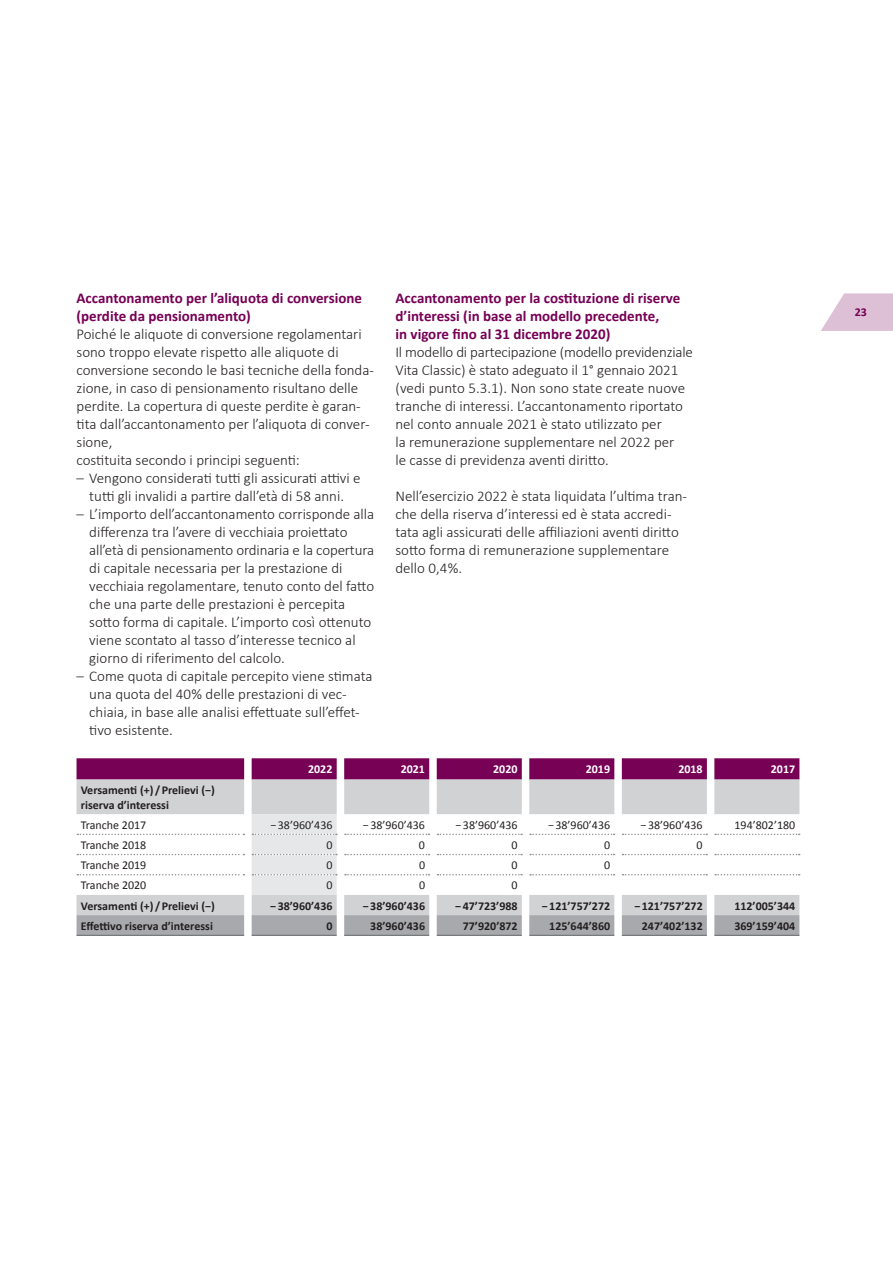
<style>
.page{position:relative;width:893px;height:1263px;background:#fff}
.page>*{position:absolute;margin:0;border:0;box-sizing:border-box;transform-origin:0 0}
.t1{font:300 15px/18px "Calibri";color:#231f20}
.t2{font:700 15px/18px "Calibri";color:#760155}
.t3{font:700 12px/14.4px "Calibri";color:#231f20}
.t4{font:12px "Calibri";color:#231f20}
.t5{font:700 12px "Calibri";color:#fff}
.t6{font:700 12px "Calibri";color:#760155}
</style>
<div class="page">
<svg style="left:821px;top:293px;width:72px;height:38px"></svg>
<svg style="left:77px;top:758px;width:722px;height:21px;background:#801461"></svg>
<svg style="left:77px;top:779px;width:722px;height:136px"></svg>
<svg style="left:77px;top:915px;width:722px;height:20px;background:#adaeb1"></svg>
<hr style="left:77px;top:935px;width:167px;height:1px;background:#636366">
<hr style="left:252px;top:935px;width:85px;height:1px;background:#636366">
<hr style="left:344px;top:935px;width:85px;height:1px;background:#636366">
<hr style="left:437px;top:935px;width:85px;height:1px;background:#636366">
<hr style="left:529px;top:935px;width:85px;height:1px;background:#636366">
<hr style="left:622px;top:935px;width:85px;height:1px;background:#636366">
<hr style="left:714px;top:935px;width:85px;height:1px;background:#636366">
<svg style="left:77px;top:833px;width:167px;height:2px"></svg>
<svg style="left:77px;top:854px;width:167px;height:1px"></svg>
<svg style="left:77px;top:874px;width:167px;height:1px"></svg>
<svg style="left:437px;top:833px;width:85px;height:2px"></svg>
<svg style="left:437px;top:854px;width:85px;height:1px"></svg>
<div style="left:252px;top:814px;width:85px;height:81px;background:#e6e7e9"></div>
<svg style="left:437px;top:874px;width:85px;height:1px"></svg>
<svg style="left:530px;top:833px;width:85px;height:2px"></svg>
<svg style="left:530px;top:854px;width:85px;height:1px"></svg>
<svg style="left:530px;top:874px;width:85px;height:1px"></svg>
<svg style="left:623px;top:833px;width:84px;height:2px"></svg>
<svg style="left:623px;top:854px;width:84px;height:1px"></svg>
<svg style="left:623px;top:874px;width:84px;height:1px"></svg>
<svg style="left:345px;top:833px;width:84px;height:2px"></svg>
<svg style="left:715px;top:833px;width:85px;height:2px"></svg>
<svg style="left:345px;top:854px;width:84px;height:1px"></svg>
<svg style="left:715px;top:854px;width:85px;height:1px"></svg>
<svg style="left:345px;top:874px;width:84px;height:1px"></svg>
<svg style="left:715px;top:874px;width:85px;height:1px"></svg>
<p class="t2" style="left:77px;top:289px;width:287px">Accantonamento per l’aliquota di conversione (perdite da pensionamento)</p>
<p class="t1" style="left:77px;top:324px;width:299px">Poiché le aliquote di conversione regolamentari sono troppo elevate rispetto alle aliquote di conversione secondo le basi tecniche della fonda&shy;zione, in caso di pensionamento risultano delle perdite. La copertura di queste perdite è garan&shy;tita dall’accantonamento per l’aliquota di conver&shy;sione,<br>costituita secondo i principi seguenti:</p>
<p class="t1" style="left:77px;top:468px;width:286px;text-align:center">– Vengono considerati tutti gli assicurati attivi e tutti gli invalidi a partire dall’età di 58 anni.</p>
<p class="t1" style="left:89px;top:504px;width:286px;text-indent:-13px">– L’importo dell’accantonamento corrisponde alla differenza tra l’avere di vecchiaia proiettato all’età di pensionamento ordinaria e la copertura di capitale necessaria per la prestazione di vecchiaia regolamentare, tenuto conto del fatto che una parte delle prestazioni è percepita sotto forma di capitale. L’importo così ottenuto viene scontato al tasso d’interesse tecnico al giorno di riferimento del calcolo.</p>
<p class="t1" style="left:89px;top:666px;width:285px;text-indent:-13px">– Come quota di capitale percepito viene stimata una quota del 40 % delle prestazioni di vec&shy;chiaia, in base alle analisi effettuate sull’effet&shy;tivo esistente.</p>
<p class="t2" style="left:395px;top:289px;width:286px">Accantonamento per la costituzione di riserve d’interessi (in base al modello precedente,<br>in vigore fino al 31 dicembre 2020)</p>
<p class="t1" style="left:395px;top:342px;width:299px">Il modello di partecipazione (modello previdenziale Vita Classic) è stato adeguato il 1° gennaio 2021 (vedi punto 5.3.1). Non sono state create nuove tranche di interessi. L’accantonamento riportato nel conto annuale 2021 è stato utilizzato per<br>la remunerazione supplementare nel 2022 per<br>le casse di previdenza aventi diritto.</p>
<p class="t1" style="left:395px;top:486px;width:293px">Nell’esercizio 2022 è stata liquidata l’ultima tran&shy;che della riserva d’interessi ed è stata accredi&shy;tata agli assicurati delle affiliazioni aventi diritto sotto forma di remunerazione supplementare dello 0,4 %.</p>
<p class="t5" style="left:308px;top:762px;width:26px">2022</p>
<p class="t5" style="left:401px;top:762px;width:26px">2021</p>
<p class="t5" style="left:493px;top:762px;width:26px">2020</p>
<p class="t5" style="left:586px;top:762px;width:26px">2019</p>
<p class="t5" style="left:678px;top:762px;width:26px">2018</p>
<p class="t5" style="left:771px;top:762px;width:26px">2017</p>
<p class="t3" style="left:81px;top:783px;width:136px">Versamenti (+) / Prelievi (−) riserva d’interessi</p>
<p class="t4" style="left:81px;top:817px;width:67px">Tranche 2017</p>
<p class="t4" style="left:270px;top:817px;width:64px">− 38’960’436</p>
<p class="t4" style="left:363px;top:817px;width:64px">− 38’960’436</p>
<p class="t4" style="left:455px;top:817px;width:64px">− 38’960’436</p>
<p class="t4" style="left:548px;top:817px;width:64px">− 38’960’436</p>
<p class="t4" style="left:641px;top:817px;width:64px">− 38’960’436</p>
<p class="t4" style="left:734px;top:817px;width:62px">194’802’180</p>
<p class="t4" style="left:81px;top:837px;width:67px">Tranche 2018</p>
<p class="t4" style="left:326px;top:837px;width:8px">0</p>
<p class="t4" style="left:419px;top:837px;width:8px">0</p>
<p class="t4" style="left:511px;top:837px;width:8px">0</p>
<p class="t4" style="left:604px;top:837px;width:8px">0</p>
<p class="t4" style="left:697px;top:837px;width:8px">0</p>
<p class="t4" style="left:81px;top:857px;width:67px">Tranche 2019</p>
<p class="t4" style="left:326px;top:857px;width:8px">0</p>
<p class="t4" style="left:419px;top:857px;width:8px">0</p>
<p class="t4" style="left:512px;top:857px;width:8px">0</p>
<p class="t4" style="left:604px;top:857px;width:8px">0</p>
<p class="t4" style="left:81px;top:878px;width:67px">Tranche 2020</p>
<p class="t4" style="left:326px;top:878px;width:8px">0</p>
<p class="t4" style="left:419px;top:878px;width:8px">0</p>
<p class="t4" style="left:512px;top:878px;width:8px">0</p>
<p class="t3" style="left:81px;top:898px;width:136px">Versamenti (+) / Prelievi (−)</p>
<p class="t3" style="left:270px;top:898px;width:64px">− 38’960’436</p>
<p class="t3" style="left:363px;top:898px;width:64px">− 38’960’436</p>
<p class="t3" style="left:455px;top:898px;width:64px">− 47’723’988</p>
<p class="t3" style="left:542px;top:898px;width:70px">− 121’757’272</p>
<p class="t3" style="left:634px;top:898px;width:70px">− 121’757’272</p>
<p class="t3" style="left:734px;top:898px;width:62px">112’005’344</p>
<p class="t3" style="left:81px;top:918px;width:134px">Effettivo riserva d’interessi</p>
<p class="t3" style="left:326px;top:918px;width:8px">0</p>
<p class="t3" style="left:370px;top:918px;width:56px">38’960’436</p>
<p class="t3" style="left:463px;top:918px;width:56px">77’920’872</p>
<p class="t3" style="left:549px;top:918px;width:62px">125’644’860</p>
<p class="t3" style="left:642px;top:918px;width:62px">247’402’132</p>
<p class="t3" style="left:734px;top:918px;width:62px">369’159’404</p>
<p class="t6" style="left:855px;top:305px;width:14px">23</p>
</div>
